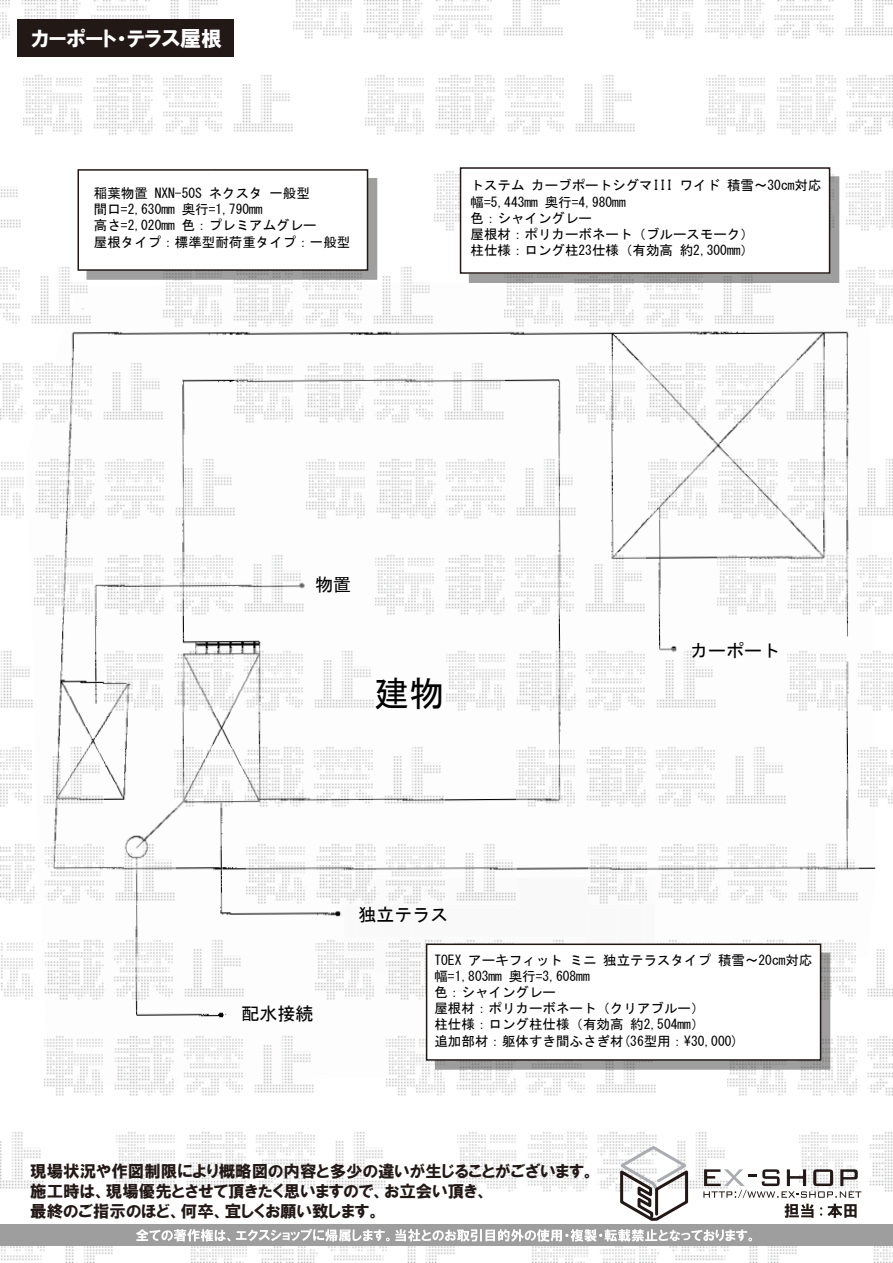
<style>
.page{position:relative;width:893px;height:1263px;background:#fff}
.page>*{position:absolute;margin:0;border:0;box-sizing:border-box;transform-origin:0 0}
.t1{font:34.8px "MS Gothic";color:#000}
.t2{font:21px "HGP Soei Kakugothic UB";color:#fff}
.t3{font:18px "MS Gothic";color:#000}
.t4{font:16.5px/19.8px "HGP Soei Kakugothic UB";color:#221815}
.t5{font:13.5px/16.2px "MS Gothic";color:#000}
</style>
<div class="page">
<img style="left:44px;top:279px;width:831px;height:808px">
<img style="left:0;top:0;width:222px;height:39px">
<img style="left:293px;top:0;width:270px;height:39px">
<img style="left:635px;top:0;width:258px;height:39px">
<img style="left:24px;top:75px;width:269px;height:60px">
<img style="left:365px;top:75px;width:270px;height:60px">
<img style="left:707px;top:75px;width:186px;height:60px">
<img style="left:0;top:186px;width:21px;height:42px">
<img style="left:434px;top:168px;width:26px;height:63px">
<img style="left:830px;top:168px;width:63px;height:63px">
<img style="left:163px;top:264px;width:270px;height:63px">
<img style="left:0;top:264px;width:92px;height:63px">
<img style="left:505px;top:283px;width:270px;height:44px">
<img style="left:846px;top:267px;width:47px;height:60px">
<img style="left:0;top:360px;width:163px;height:63px">
<img style="left:235px;top:360px;width:270px;height:63px">
<img style="left:576px;top:360px;width:270px;height:63px">
<img style="left:1px;top:457px;width:234px;height:63px">
<img style="left:307px;top:457px;width:270px;height:63px">
<img style="left:648px;top:457px;width:245px;height:63px">
<img style="left:34px;top:553px;width:270px;height:63px">
<img style="left:376px;top:553px;width:270px;height:63px">
<img style="left:717px;top:553px;width:175px;height:63px">
<img style="left:105px;top:649px;width:270px;height:63px">
<img style="left:0;top:651px;width:33px;height:57px">
<img style="left:446px;top:649px;width:270px;height:63px">
<img style="left:788px;top:649px;width:105px;height:63px">
<img style="left:0;top:745px;width:103px;height:63px">
<img style="left:175px;top:745px;width:270px;height:63px">
<img style="left:858px;top:745px;width:35px;height:63px">
<img style="left:516px;top:745px;width:270px;height:63px">
<img style="left:0;top:841px;width:175px;height:63px">
<img style="left:247px;top:841px;width:270px;height:63px">
<img style="left:588px;top:841px;width:270px;height:63px">
<img style="left:1px;top:937px;width:243px;height:63px">
<img style="left:316px;top:937px;width:270px;height:63px">
<img style="left:657px;top:937px;width:236px;height:63px">
<img style="left:45px;top:1033px;width:270px;height:63px">
<img style="left:386px;top:1033px;width:270px;height:63px">
<img style="left:728px;top:1033px;width:165px;height:63px">
<img style="left:0;top:1132px;width:44px;height:57px">
<img style="left:116px;top:1132px;width:270px;height:60px">
<img style="left:800px;top:1132px;width:93px;height:60px">
<img style="left:458px;top:1132px;width:267px;height:60px">
<img style="left:1px;top:1246px;width:112px;height:17px">
<img style="left:191px;top:1246px;width:264px;height:17px">
<img style="left:874px;top:1246px;width:19px;height:17px">
<img style="left:532px;top:1246px;width:265px;height:17px">
<svg style="left:616px;top:1144px;width:75px;height:77px"></svg>
<svg style="left:438px;top:955px;width:389px;height:112px;background:#989899"></svg>
<div style="left:435px;top:952px;width:395px;height:118px;border:2px solid #9f9fa0"></div>
<div style="left:427px;top:944px;width:393px;height:116px;background:#fff"></div>
<div style="left:426px;top:943px;width:395px;height:118px;border:2px solid #221815"></div>
<div style="left:18px;top:20px;width:216px;height:37px;background:#221815"></div>
<div style="left:0;top:1224px;width:893px;height:22px;background:#9e9e9f"></div>
<svg style="left:136px;top:1229px;width:616px;height:12px"></svg>
<svg style="left:703px;top:1169px;width:158px;height:49px"></svg>
<svg style="left:472px;top:179px;width:364px;height:101px;background:#9a9a9b"></svg>
<div style="left:469px;top:176px;width:370px;height:107px;border:2px solid #9f9fa0"></div>
<div style="left:460px;top:168px;width:370px;height:105px;background:#fff"></div>
<div style="left:460px;top:167px;width:370px;height:107px;border:2px solid #221815"></div>
<svg style="left:90px;top:181px;width:284px;height:96px;background:#99999a"></svg>
<div style="left:87px;top:178px;width:290px;height:102px;border:2px solid #9f9fa0"></div>
<div style="left:78px;top:170px;width:290px;height:100px;background:#fff"></div>
<div style="left:78px;top:169px;width:290px;height:102px;border:2px solid #221815"></div>
<h2 class="t2" style="left:32px;top:28px;width:192px">カーポート・テラス屋根</h2>
<p class="t5" style="left:94px;top:185px;width:258px">稲葉物置 NXN-50S ネクスタ 一般型<br>間口=2,630mm 奥行=1,790mm<br>高さ=2,020mm 色：プレミアムグレー<br>屋根タイプ：標準型耐荷重タイプ：一般型</p>
<p class="t5" style="left:470px;top:177px;width:352px">トステム カーブポートシグマIII ワイド 積雪～30cm対応幅=5,443mm 奥行=4,980mm<br>色：シャイングレー<br>屋根材：ポリカーボネート（ブルースモーク）<br>柱仕様：ロング柱23仕様（有効高 約2,300mm）</p>
<h3 class="t3" style="left:315px;top:576px;width:37px">物置</h3>
<h1 class="t1" style="left:374px;top:676px;width:71px">建物</h1>
<h3 class="t3" style="left:690px;top:642px;width:91px">カーポート</h3>
<h3 class="t3" style="left:242px;top:1005px;width:73px">配水接続</h3>
<h3 class="t3" style="left:358px;top:906px;width:91px">独立テラス</h3>
<p class="t5" style="left:434px;top:951px;width:379px">TOEX アーキフィット ミニ 独立テラスタイプ 積雪～20cm対応幅=1,803mm 奥行=3,608mm<br>色：シャイングレー<br>屋根材：ポリカーボネート（クリアブルー）<br>柱仕様：ロング柱仕様（有効高 約2,504mm）<br>追加部材：躯体すき間ふさぎ材(36型用：¥30,000)</p>
<p class="t4" style="left:30px;top:1161px;width:566px">現場状況や作図制限により概略図の内容と多少の違いが生じることがございます。施工時は、現場優先とさせて頂きたく思いますので、お立会い頂き、<br>最終のご指示のほど、何卒、宜しくお願い致します。</p>
</div>
